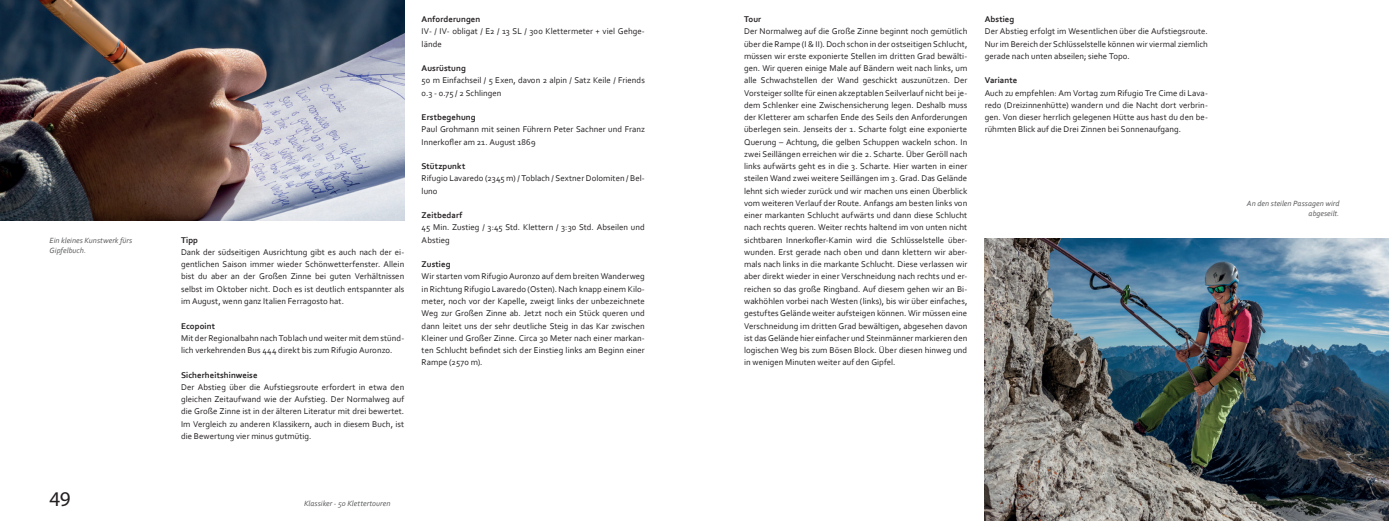
<style>
.page{position:relative;width:1389px;height:521px;background:#fff}
.page>*{position:absolute;margin:0;border:0;box-sizing:border-box;transform-origin:0 0}
.t1{font:21px "Myriad Pro";color:#231f20}
.t2{font:8.75px/12.2px "Corbel";letter-spacing:.005em;color:#231f20;text-align:justify}
.t3{font:700 8.75px "Corbel";letter-spacing:.01em;color:#231f20}
.t4{font:italic 7.88px/10.5px "Corbel";letter-spacing:.005em;color:#57585a}
</style>
<div class="page">
<img style="left:0;top:0;width:404px;height:221px">
<img style="left:985px;top:238px;width:404px;height:283px">
<p class="t4" style="left:50px;top:235px;width:84px">Ein kleines Kunstwerk fürs<br>Gipfelbuch.</p>
<p class="t3" style="left:181px;top:234px;width:19px">Tipp</p>
<p class="t2" style="left:181px;top:246px;width:225px">Dank der südseitigen Ausrichtung gibt es auch nach der ei&shy;gentlichen Saison immer wieder Schönwetterfenster. Allein bist du aber an der Großen Zinne bei guten Verhältnissen selbst im Oktober nicht. Doch es ist deutlich entspannter als im August, wenn ganz Italien Ferragosto hat.</p>
<p class="t3" style="left:181px;top:320px;width:36px">Ecopoint</p>
<p class="t2" style="left:181px;top:331px;width:225px">Mit der Regionalbahn nach Toblach und weiter mit dem stünd&shy;lich verkehrenden Bus 444 direkt bis zum Rifugio Auronzo.</p>
<p class="t3" style="left:181px;top:369px;width:78px">Sicherheitshinweise</p>
<p class="t2" style="left:181px;top:380px;width:225px">Der Abstieg über die Aufstiegsroute erfordert in etwa den gleichen Zeitaufwand wie der Aufstieg. Der Normalweg auf die Große Zinne ist in der älteren Literatur mit drei bewertet.<br>Im Vergleich zu anderen Klassikern, auch in diesem Buch, ist die Bewertung vier minus gutmütig.</p>
<p class="t3" style="left:422px;top:14px;width:60px">Anforderungen</p>
<p class="t2" style="left:422px;top:25px;width:225px">IV- / IV- obligat / E2 / 13 SL / 300 Klettermeter + viel Gehge&shy;lände</p>
<p class="t3" style="left:422px;top:63px;width:46px">Ausrüstung</p>
<p class="t2" style="left:422px;top:74px;width:225px">50 m Einfachseil / 5 Exen, davon 2 alpin / Satz Keile / Friends<br>0.3 - 0.75 / 2 Schlingen</p>
<p class="t3" style="left:422px;top:112px;width:55px">Erstbegehung</p>
<p class="t2" style="left:422px;top:123px;width:225px">Paul Grohmann mit seinen Führern Peter Sachner und Franz<br>Innerkofler am 21. August 1869</p>
<p class="t3" style="left:422px;top:161px;width:45px">Stützpunkt</p>
<p class="t2" style="left:422px;top:172px;width:225px">Rifugio Lavaredo (2345 m) / Toblach / Sextner Dolomiten / Bel&shy;luno</p>
<p class="t3" style="left:422px;top:210px;width:42px">Zeitbedarf</p>
<p class="t2" style="left:422px;top:221px;width:225px">45 Min. Zustieg / 3:45 Std. Klettern / 3:30 Std. Abseilen und<br>Abstieg</p>
<p class="t3" style="left:422px;top:259px;width:30px">Zustieg</p>
<p class="t2" style="left:422px;top:270px;width:225px">Wir starten vom Rifugio Auronzo auf dem breiten Wanderweg in Richtung Rifugio Lavaredo (Osten). Nach knapp einem Kilo&shy;meter, noch vor der Kapelle, zweigt links der unbezeichnete Weg zur Großen Zinne ab. Jetzt noch ein Stück queren und dann leitet uns der sehr deutliche Steig in das Kar zwischen Kleiner und Großer Zinne. Circa 30 Meter nach einer markan&shy;ten Schlucht befindet sich der Einstieg links am Beginn einer Rampe (2570 m).</p>
<h1 class="t1" style="left:50px;top:486px;width:22px">49</h1>
<p class="t4" style="left:304px;top:498px;width:88px">Klassiker - 50 Klettertouren</p>
<p class="t3" style="left:744px;top:14px;width:19px">Tour</p>
<p class="t2" style="left:744px;top:25px;width:225px">Der Normalweg auf die Große Zinne beginnt noch gemütlich über die Rampe (I &amp; II). Doch schon in der ostseitigen Schlucht, müssen wir erste exponierte Stellen im dritten Grad bewälti&shy;gen. Wir queren einige Male auf Bändern weit nach links, um alle Schwachstellen der Wand geschickt auszunützen. Der Vorsteiger sollte für einen akzeptablen Seilverlauf nicht bei je&shy;dem Schlenker eine Zwischensicherung legen. Deshalb muss der Kletterer am scharfen Ende des Seils den Anforderungen überlegen sein. Jenseits der 1. Scharte folgt eine exponierte Querung – Achtung, die gelben Schuppen wackeln schon. In zwei Seillängen erreichen wir die 2. Scharte. Über Geröll nach links aufwärts geht es in die 3. Scharte. Hier warten in einer steilen Wand zwei weitere Seillängen im 3. Grad. Das Gelände lehnt sich wieder zurück und wir machen uns einen Überblick vom weiteren Verlauf der Route. Anfangs am besten links von einer markanten Schlucht aufwärts und dann diese Schlucht nach rechts queren. Weiter rechts haltend im von unten nicht sichtbaren Innerkofler-Kamin wird die Schlüsselstelle über&shy;wunden. Erst gerade nach oben und dann klettern wir aber&shy;mals nach links in die markante Schlucht. Diese verlassen wir aber direkt wieder in einer Verschneidung nach rechts und er&shy;reichen so das große Ringband. Auf diesem gehen wir an Bi&shy;wakhöhlen vorbei nach Westen (links), bis wir über einfaches, gestuftes Gelände weiter aufsteigen können. Wir müssen eine Verschneidung im dritten Grad bewältigen, abgesehen davon ist das Gelände hier einfacher und Steinmänner markieren den logischen Weg bis zum Bösen Block. Über diesen hinweg und in wenigen Minuten weiter auf den Gipfel.</p>
<p class="t3" style="left:985px;top:14px;width:31px">Abstieg</p>
<p class="t2" style="left:985px;top:25px;width:225px">Der Abstieg erfolgt im Wesentlichen über die Aufstiegsroute.<br>Nur im Bereich der Schlüsselstelle können wir viermal ziemlich gerade nach unten abseilen; siehe Topo.</p>
<p class="t3" style="left:985px;top:75px;width:34px">Variante</p>
<p class="t2" style="left:985px;top:86px;width:225px">Auch zu empfehlen: Am Vortag zum Rifugio Tre Cime di Lava&shy;redo (Dreizinnenhütte) wandern und die Nacht dort verbrin&shy;gen. Von dieser herrlich gelegenen Hütte aus hast du den be&shy;rühmten Blick auf die Drei Zinnen bei Sonnenaufgang.</p>
<p class="t4" style="left:1247px;top:198px;width:94px;text-align:right">An den steilen Passagen wird abgeseilt.</p>
</div>
